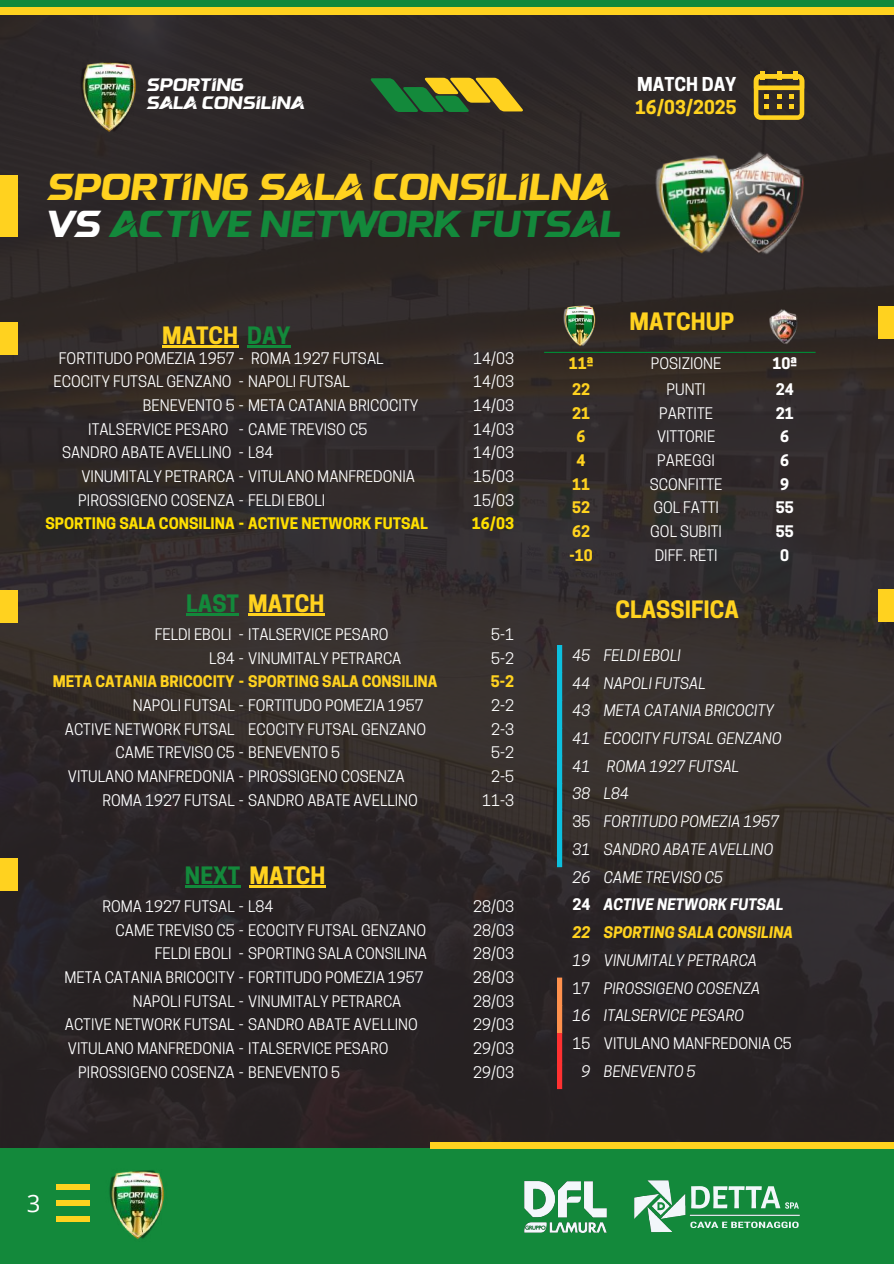
<style>
.page{position:relative;width:894px;height:1264px;background:#fff}
.page>*{position:absolute;margin:0;border:0;box-sizing:border-box;transform-origin:0 0}
.t1{font:37.5px/37.2px "Semakin";color:#ffd21f}
.t2{font:24px "Open Sans";color:#fff}
.t3{font:700 22.5px "Cooper Hewitt";color:#ffd21f}
.t4{font:18px/18px "Semakin";color:#fff}
.t5{font:700 18px "Cooper Hewitt";color:#ffd21f}
.t6{font:700 18px "Cooper Hewitt";color:#fff}
.t7{font:15px "Cooper Hewitt";color:#fff}
.t8{font:italic 15px/27.8px "Cooper Hewitt";color:#fff}
.t9{font:700 15px "Cooper Hewitt";color:#ffd21f}
.t10{font:700 15px "Cooper Hewitt";color:#ffdf00}
.t11{font:700 15px "Cooper Hewitt";color:#fff}
.s1{color:#fff}
.s2{color:#13893b}
.s3{font-style:normal}
.s4{font-weight:700;font-style:normal}
.s5{font-weight:700}
.s6{font-weight:700;color:#ffd21f}
</style>
<div class="page">
<img style="left:0;top:15px;width:893px;height:1133px">
<div style="left:877px;top:590px;width:16px;height:32px;background:#ffd21f"></div>
<div style="left:0;top:590px;width:17px;height:32px;background:#ffd21f"></div>
<div style="left:0;top:322px;width:17px;height:32px;background:#ffd21f"></div>
<svg style="left:557px;top:645px;width:5px;height:222px"></svg>
<svg style="left:557px;top:977px;width:5px;height:112px"></svg>
<hr style="left:162px;top:345px;width:76px;height:2px;background:#ffd21f">
<hr style="left:247px;top:345px;width:43px;height:2px;background:#13893b">
<hr style="left:186px;top:613px;width:53px;height:2px;background:#13893b">
<hr style="left:248px;top:613px;width:76px;height:2px;background:#ffd21f">
<div style="left:0;top:858px;width:17px;height:32px;background:#ffd21f"></div>
<hr style="left:185px;top:885px;width:55px;height:2px;background:#13893b">
<hr style="left:249px;top:885px;width:76px;height:2px;background:#ffd21f">
<hr style="left:544px;top:352px;width:271px;height:1px;background:#008d36">
<img style="left:561px;top:302px;width:37px;height:46px">
<img style="left:766px;top:306px;width:35px;height:41px">
<div style="left:877px;top:306px;width:16px;height:32px;background:#ffd21f"></div>
<div style="left:0;top:1148px;width:893px;height:115px;background:#13893b"></div>
<div style="left:56px;top:1216px;width:34px;height:5px;background:#ffd21f"></div>
<div style="left:56px;top:1200px;width:34px;height:5px;background:#ffd21f"></div>
<div style="left:56px;top:1184px;width:34px;height:5px;background:#ffd21f"></div>
<svg style="left:702px;top:1226px;width:96px;height:1px"></svg>
<svg style="left:702px;top:1186px;width:77px;height:16px"></svg>
<img style="left:702px;top:1202px;width:98px;height:24px">
<img style="left:634px;top:1180px;width:68px;height:53px">
<img style="left:642px;top:1187px;width:32px;height:38px">
<img style="left:524px;top:1181px;width:83px;height:52px">
<div style="left:429px;top:1142px;width:464px;height:6px;background:#ffd21f"></div>
<img style="left:109px;top:1170px;width:56px;height:70px">
<svg style="left:370px;top:78px;width:153px;height:34px;background:#687e2a"></svg>
<div style="left:0;top:175px;width:17px;height:61px;background:#ffd21f"></div>
<img style="left:747px;top:147px;width:72px;height:113px">
<img style="left:647px;top:143px;width:100px;height:119px">
<img style="left:76px;top:54px;width:66px;height:81px">
<div style="left:0;top:0;width:893px;height:15px;background:#ffd21f"></div>
<div style="left:0;top:0;width:893px;height:7px;background:#13893b"></div>
<div style="left:760px;top:72px;width:5px;height:8px;background:#ffd21f"></div>
<div style="left:776px;top:72px;width:5px;height:8px;background:#ffd21f"></div>
<div style="left:792px;top:72px;width:5px;height:8px;background:#ffd21f"></div>
<svg style="left:753px;top:74px;width:51px;height:46px;background:#927a23"></svg>
<p class="t4" style="left:146px;top:77px;width:159px">SPORTING<br>SALA CONSILINA</p>
<p class="t6" style="left:637px;top:77px;width:101px">MATCH DAY</p>
<p class="t5" style="left:635px;top:101px;width:103px">16/03/2025</p>
<h1 class="t1" style="left:46px;top:172px;width:576px">SPORTING SALA CONSILILNA<br><span class="s1">VS</span> <span class="s2">ACTIVE NETWORK FUTSAL</span></h1>
<h3 class="t3" style="left:162px;top:327px;width:130px">MATCH <span class="s2">DAY</span></h3>
<h3 class="t3" style="left:629px;top:313px;width:106px">MATCHUP</h3>
<p class="t7" style="left:59px;top:352px;width:326px">FORTITUDO POMEZIA 1957 - ROMA 1927 FUTSAL</p>
<p class="t7" style="left:473px;top:352px;width:42px">14/03</p>
<p class="t7" style="left:54px;top:376px;width:298px">ECOCITY FUTSAL GENZANO - NAPOLI FUTSAL</p>
<p class="t7" style="left:473px;top:376px;width:42px">14/03</p>
<p class="t7" style="left:143px;top:400px;width:277px">BENEVENTO 5 - META CATANIA BRICOCITY</p>
<p class="t7" style="left:473px;top:400px;width:42px">14/03</p>
<p class="t7" style="left:88px;top:423px;width:280px">ITALSERVICE PESARO - CAME TREVISO C5</p>
<p class="t7" style="left:473px;top:423px;width:42px">14/03</p>
<p class="t7" style="left:62px;top:447px;width:213px">SANDRO ABATE AVELLINO - L84</p>
<p class="t7" style="left:473px;top:447px;width:42px">14/03</p>
<p class="t7" style="left:81px;top:470px;width:335px">VINUMITALY PETRARCA - VITULANO MANFREDONIA</p>
<p class="t7" style="left:473px;top:470px;width:42px">15/03</p>
<p class="t7" style="left:78px;top:494px;width:248px">PIROSSIGENO COSENZA - FELDI EBOLI</p>
<p class="t7" style="left:473px;top:494px;width:42px">15/03</p>
<p class="t10" style="left:45px;top:518px;width:384px">SPORTING SALA CONSILINA - ACTIVE NETWORK FUTSAL</p>
<p class="t10" style="left:471px;top:518px;width:44px">16/03</p>
<h3 class="t3" style="left:186px;top:595px;width:139px"><span class="s2">LAST</span> MATCH</h3>
<p class="t7" style="left:155px;top:629px;width:235px">FELDI EBOLI - ITALSERVICE PESARO</p>
<p class="t7" style="left:491px;top:629px;width:24px">5-1</p>
<p class="t7" style="left:209px;top:652px;width:193px">L84 - VINUMITALY PETRARCA</p>
<p class="t7" style="left:491px;top:652px;width:24px">5-2</p>
<p class="t9" style="left:53px;top:676px;width:386px">META CATANIA BRICOCITY - SPORTING SALA CONSILINA</p>
<p class="t9" style="left:490px;top:676px;width:25px">5-2</p>
<p class="t7" style="left:133px;top:699px;width:292px">NAPOLI FUTSAL - FORTITUDO POMEZIA 1957</p>
<p class="t7" style="left:491px;top:699px;width:24px">2-2</p>
<p class="t7" style="left:65px;top:723px;width:363px">ACTIVE NETWORK FUTSAL ECOCITY FUTSAL GENZANO</p>
<p class="t7" style="left:491px;top:723px;width:24px">2-3</p>
<p class="t7" style="left:115px;top:747px;width:226px">CAME TREVISO C5 - BENEVENTO 5</p>
<p class="t7" style="left:491px;top:747px;width:24px">5-2</p>
<p class="t7" style="left:68px;top:770px;width:338px">VITULANO MANFREDONIA - PIROSSIGENO COSENZA</p>
<p class="t7" style="left:491px;top:770px;width:24px">2-5</p>
<p class="t7" style="left:102px;top:794px;width:317px">ROMA 1927 FUTSAL - SANDRO ABATE AVELLINO</p>
<p class="t7" style="left:482px;top:794px;width:33px">11-3</p>
<h3 class="t3" style="left:185px;top:867px;width:142px"><span class="s2">NEXT</span> MATCH</h3>
<p class="t7" style="left:102px;top:900px;width:173px">ROMA 1927 FUTSAL - L84</p>
<p class="t7" style="left:473px;top:900px;width:42px">28/03</p>
<p class="t7" style="left:115px;top:924px;width:312px">CAME TREVISO C5 - ECOCITY FUTSAL GENZANO</p>
<p class="t7" style="left:473px;top:924px;width:42px">28/03</p>
<p class="t7" style="left:155px;top:948px;width:274px">FELDI EBOLI - SPORTING SALA CONSILINA</p>
<p class="t7" style="left:473px;top:948px;width:42px">28/03</p>
<p class="t7" style="left:64px;top:971px;width:361px">META CATANIA BRICOCITY - FORTITUDO POMEZIA 1957</p>
<p class="t7" style="left:473px;top:971px;width:42px">28/03</p>
<p class="t7" style="left:133px;top:995px;width:270px">NAPOLI FUTSAL - VINUMITALY PETRARCA</p>
<p class="t7" style="left:473px;top:995px;width:42px">28/03</p>
<p class="t7" style="left:65px;top:1018px;width:354px">ACTIVE NETWORK FUTSAL - SANDRO ABATE AVELLINO</p>
<p class="t7" style="left:473px;top:1018px;width:42px">29/03</p>
<p class="t7" style="left:68px;top:1042px;width:322px">VITULANO MANFREDONIA - ITALSERVICE PESARO</p>
<p class="t7" style="left:473px;top:1042px;width:42px">29/03</p>
<p class="t7" style="left:78px;top:1066px;width:263px">PIROSSIGENO COSENZA - BENEVENTO 5</p>
<p class="t7" style="left:473px;top:1066px;width:42px">29/03</p>
<h2 class="t2" style="left:27px;top:1186px;width:15px">3</h2>
<p class="t9" style="left:568px;top:357px;width:26px">11ª</p>
<p class="t7" style="left:650px;top:357px;width:72px">POSIZIONE</p>
<p class="t11" style="left:772px;top:357px;width:26px">10ª</p>
<p class="t9" style="left:572px;top:384px;width:19px">22</p>
<p class="t7" style="left:666px;top:384px;width:41px">PUNTI</p>
<p class="t11" style="left:775px;top:384px;width:19px">24</p>
<p class="t9" style="left:572px;top:407px;width:19px">21</p>
<p class="t7" style="left:659px;top:407px;width:55px">PARTITE</p>
<p class="t11" style="left:775px;top:407px;width:19px">21</p>
<p class="t9" style="left:576px;top:431px;width:10px">6</p>
<p class="t7" style="left:656px;top:431px;width:60px">VITTORIE</p>
<p class="t11" style="left:780px;top:431px;width:10px">6</p>
<p class="t9" style="left:576px;top:455px;width:10px">4</p>
<p class="t7" style="left:657px;top:455px;width:59px">PAREGGI</p>
<p class="t11" style="left:780px;top:455px;width:10px">6</p>
<p class="t9" style="left:572px;top:478px;width:19px">11</p>
<p class="t7" style="left:649px;top:478px;width:74px">SCONFITTE</p>
<p class="t11" style="left:780px;top:478px;width:10px">9</p>
<p class="t9" style="left:572px;top:502px;width:19px">52</p>
<p class="t7" style="left:653px;top:502px;width:67px">GOL FATTI</p>
<p class="t11" style="left:775px;top:502px;width:19px">55</p>
<p class="t9" style="left:572px;top:525px;width:19px">62</p>
<p class="t7" style="left:650px;top:525px;width:73px">GOL SUBITI</p>
<p class="t11" style="left:775px;top:525px;width:19px">55</p>
<p class="t9" style="left:569px;top:549px;width:25px">-10</p>
<p class="t7" style="left:654px;top:549px;width:64px">DIFF. RETI</p>
<p class="t11" style="left:780px;top:549px;width:10px">0</p>
<h3 class="t3" style="left:615px;top:601px;width:125px">CLASSIFICA</h3>
<p class="t8" style="left:572px;top:643px;width:222px">45 FELDI EBOLI<br>44 NAPOLI FUTSAL<br>43 META CATANIA BRICOCITY<br>41 ECOCITY FUTSAL GENZANO<br>41 ROMA 1927 FUTSAL<br>38 L84<br><span class="s3">35</span> FORTITUDO POMEZIA 1957<br>31 SANDRO ABATE AVELLINO<br>26 CAME TREVISO C5<br><span class="s4">24</span> <span class="s5">ACTIVE NETWORK FUTSAL<br></span><span class="s6">22 SPORTING SALA CONSILINA</span></p>
<p class="t8" style="left:572px;top:948px;width:189px">19 VINUMITALY PETRARCA<br><span class="s3">17</span> PIROSSIGENO COSENZA<br>16 ITALSERVICE PESARO</p>
<p class="t7" style="left:572px;top:1037px;width:221px">15 VITULANO MANFREDONIA C5</p>
<p class="t8" style="left:581px;top:1059px;width:116px">9 BENEVENTO 5</p>
</div>
